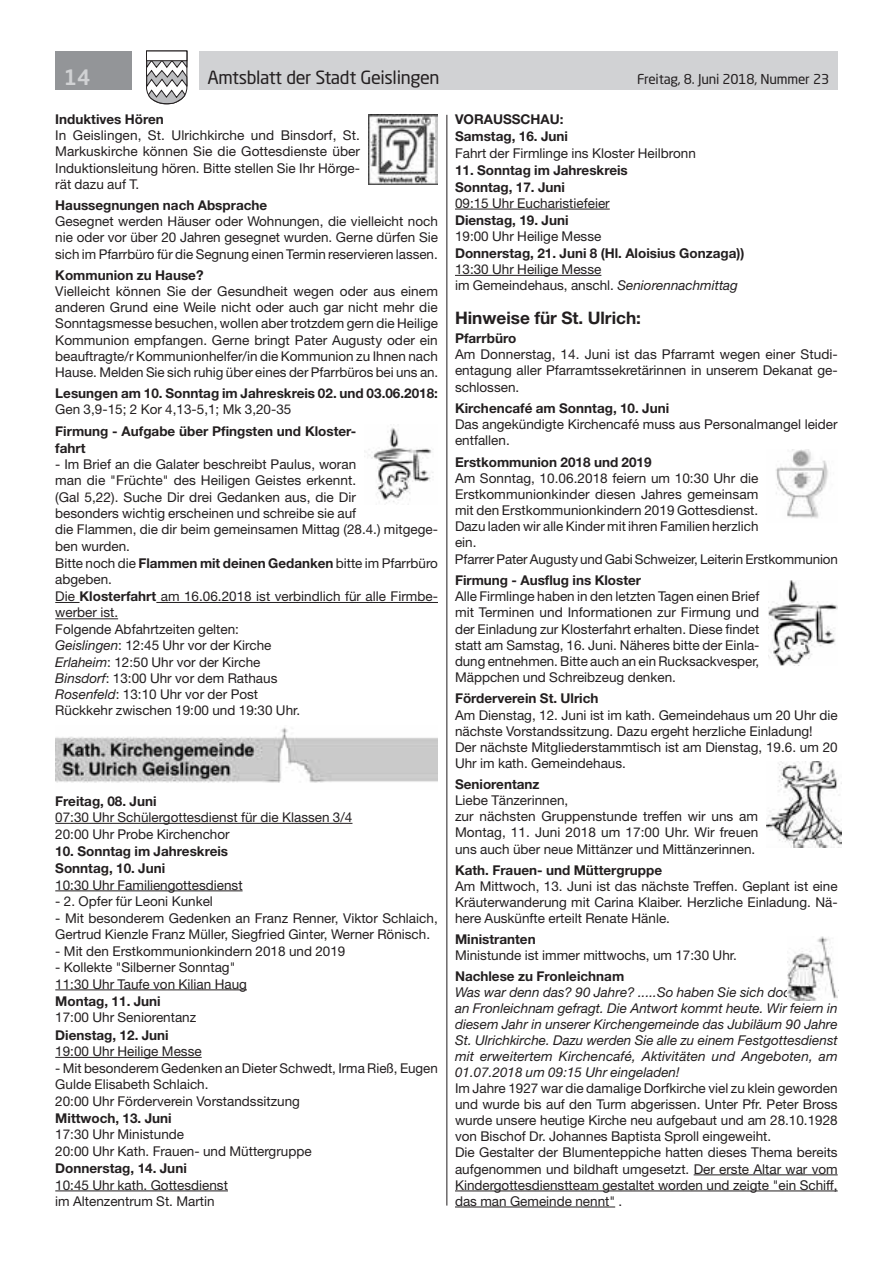
<style>
.page{position:relative;width:893px;height:1263px;background:#fff}
.page>*{position:absolute;margin:0;border:0;box-sizing:border-box;transform-origin:0 0}
.t1{font:500 21px "Neo Sans Std";color:#d1d2d4}
.t2{font:18px "Neo Sans Std";letter-spacing:-.02em;color:#231f20}
.t3{font:700 17.25px "Helvetica Neue LT Std";color:#231f20}
.t4{font:13.5px/16.2px "Helvetica Neue LT Std";color:#231f20}
.t5{font:700 13.5px/17px "Helvetica Neue LT Std";color:#231f20}
.t6{font:italic 13.5px/16px "Helvetica Neue LT Std";letter-spacing:.005em;color:#231f20;text-align:justify}
.t7{font:13.5px "Neo Sans Std";letter-spacing:-.015em;color:#231f20}
.s1{font-weight:700}
.s2{font-style:italic}
</style>
<div class="page">
<div style="left:199px;top:51px;width:639px;height:38px;background:#d1d2d4"></div>
<div style="left:55px;top:51px;width:77px;height:38px;background:#939598"></div>
<svg style="left:146px;top:50px;width:42px;height:55px"></svg>
<div style="left:146px;top:51px;width:41px;height:10px;background:#fff;border:1px solid #231f20"></div>
<hr style="left:446px;top:115px;width:1px;height:1090px;background:#231f20">
<svg style="left:55px;top:602px;width:25px;height:1px"></svg>
<hr style="left:156px;top:602px;width:282px;height:1px;background:#231f20">
<hr style="left:55px;top:618px;width:63px;height:1px;background:#231f20">
<hr style="left:55px;top:823px;width:297px;height:1px;background:#231f20">
<hr style="left:55px;top:890px;width:188px;height:1px;background:#231f20">
<hr style="left:55px;top:989px;width:192px;height:1px;background:#231f20">
<hr style="left:55px;top:1057px;width:147px;height:1px;background:#231f20">
<hr style="left:55px;top:1190px;width:173px;height:1px;background:#231f20">
<img style="left:55px;top:727px;width:383px;height:56px">
<hr style="left:455px;top:209px;width:155px;height:1px;background:#231f20">
<hr style="left:455px;top:275px;width:146px;height:1px;background:#231f20">
<hr style="left:694px;top:1174px;width:144px;height:1px;background:#231f20">
<hr style="left:455px;top:1190px;width:383px;height:1px;background:#231f20">
<hr style="left:455px;top:1207px;width:160px;height:1px;background:#231f20">
<img style="left:369px;top:115px;width:69px;height:69px">
<img style="left:368px;top:427px;width:66px;height:78px">
<img style="left:776px;top:449px;width:52px;height:69px">
<img style="left:768px;top:580px;width:70px;height:85px">
<img style="left:767px;top:761px;width:75px;height:86px">
<img style="left:787px;top:937px;width:51px;height:63px">
<h1 class="t1" style="left:64px;top:64px;width:28px">14</h1>
<h2 class="t2" style="left:207px;top:66px;width:234px">Amtsblatt der Stadt Geislingen</h2>
<p class="t7" style="left:637px;top:71px;width:194px">Freitag, 8. Juni 2018, Nummer 23</p>
<p class="t5" style="left:55px;top:111px;width:110px">Induktives Hören</p>
<p class="t4" style="left:55px;top:127px;width:306px;text-align:justify">In Geislingen, St. Ulrichkirche und Binsdorf, St.<br>Markuskirche können Sie die Gottesdienste über Induktionsleitung hören. Bitte stellen Sie Ihr Hörge&shy;rät dazu auf T.</p>
<p class="t5" style="left:55px;top:196px;width:214px">Haussegnungen nach Absprache</p>
<p class="t4" style="left:55px;top:213px;width:384px;text-align:justify">Gesegnet werden Häuser oder Wohnungen, die vielleicht noch nie oder vor über 20 Jahren gesegnet wurden. Gerne dürfen Sie sich im Pfarrbüro für die Segnung einen Termin reservieren lassen.</p>
<p class="t5" style="left:55px;top:266px;width:150px">Kommunion zu Hause?</p>
<p class="t4" style="left:55px;top:283px;width:384px;text-align:justify">Vielleicht können Sie der Gesundheit wegen oder aus einem anderen Grund eine Weile nicht oder auch gar nicht mehr die Sonntagsmesse besuchen, wollen aber trotzdem gern die Heilige Kommunion empfangen. Gerne bringt Pater Augusty oder ein beauftragte/r Kommunionhelfer/in die Kommunion zu Ihnen nach Hause. Melden Sie sich ruhig über eines der Pfarrbüros bei uns an.</p>
<p class="t5" style="left:55px;top:385px;width:384px">Lesungen am 10. Sonntag im Jahreskreis 02. und 03.06.2018:</p>
<p class="t4" style="left:55px;top:401px;width:238px">Gen 3,9-15; 2 Kor 4,13-5,1; Mk 3,20-35</p>
<p class="t5" style="left:55px;top:422px;width:302px">Firmung - Aufgabe über Pfingsten und Kloster&shy;fahrt</p>
<p class="t4" style="left:55px;top:456px;width:384px">- Im Brief an die Galater beschreibt Paulus, woran<br>man die "Früchte" des Heiligen Geistes erkennt.<br>(Gal 5,22). Suche Dir drei Gedanken aus, die Dir<br>besonders wichtig erscheinen und schreibe sie auf<br>die Flammen, die dir beim gemeinsamen Mittag (28.4.) mitgege&shy;ben wurden.<br>Bitte noch die <span class="s1">Flammen mit deinen Gedanken</span> bitte im Pfarrbüro abgeben.<br>Die <span class="s1">Klosterfahrt</span> am 16.06.2018 ist verbindlich für alle Firmbe&shy;werber ist.<br>Folgende Abfahrtzeiten gelten:<br><span class="s2">Geislingen</span>: 12:45 Uhr vor der Kirche<br><span class="s2">Erlaheim</span>: 12:50 Uhr vor der Kirche<br><span class="s2">Binsdorf</span>: 13:00 Uhr vor dem Rathaus<br><span class="s2">Rosenfeld</span>: 13:10 Uhr vor der Post<br>Rückkehr zwischen 19:00 und 19:30 Uhr.</p>
<p class="t5" style="left:455px;top:111px;width:115px">VORAUSSCHAU:<br>Samstag, 16. Juni</p>
<p class="t4" style="left:455px;top:145px;width:242px">Fahrt der Firmlinge ins Kloster Heilbronn</p>
<p class="t5" style="left:455px;top:161px;width:174px">11. Sonntag im Jahreskreis<br>Sonntag, 17. Juni</p>
<p class="t4" style="left:455px;top:195px;width:156px">09:15 Uhr Eucharistiefeier</p>
<p class="t5" style="left:455px;top:211px;width:115px">Dienstag, 19. Juni</p>
<p class="t4" style="left:455px;top:228px;width:148px">19:00 Uhr Heilige Messe</p>
<p class="t5" style="left:455px;top:244px;width:291px">Donnerstag, 21. Juni 8 (Hl. Aloisius Gonzaga))</p>
<p class="t4" style="left:455px;top:261px;width:285px">13:30 Uhr Heilige Messe<br>im Gemeindehaus, anschl. <span class="s2">Seniorennachmittag</span></p>
<p class="t3" style="left:455px;top:307px;width:188px">Hinweise für St. Ulrich:</p>
<p class="t5" style="left:455px;top:329px;width:63px">Pfarrbüro</p>
<p class="t4" style="left:455px;top:346px;width:384px;text-align:justify">Am Donnerstag, 14. Juni ist das Pfarramt wegen einer Studi&shy;entagung aller Pfarramtssekretärinnen in unserem Dekanat ge&shy;schlossen.</p>
<p class="t5" style="left:455px;top:399px;width:216px">Kirchencafé am Sonntag, 10. Juni</p>
<p class="t4" style="left:455px;top:416px;width:384px">Das angekündigte Kirchencafé muss aus Personalmangel leider entfallen.</p>
<p class="t5" style="left:455px;top:453px;width:198px">Erstkommunion 2018 und 2019</p>
<p class="t4" style="left:455px;top:470px;width:384px">Am Sonntag, 10.06.2018 feiern um 10:30 Uhr die Erstkommunionkinder diesen Jahres gemeinsam<br>mit den Erstkommunionkindern 2019 Gottesdienst.<br>Dazu laden wir alle Kinder mit ihren Familien herzlich<br>ein.<br>Pfarrer Pater Augusty und Gabi Schweizer, Leiterin Erstkommunion</p>
<p class="t5" style="left:455px;top:571px;width:188px">Firmung - Ausflug ins Kloster</p>
<p class="t4" style="left:455px;top:588px;width:306px;text-align:justify">Alle Firmlinge haben in den letzten Tagen einen Brief mit Terminen und Informationen zur Firmung und der Einladung zur Klosterfahrt erhalten. Diese findet statt am Samstag, 16. Juni. Näheres bitte der Einla&shy;dung entnehmen. Bitte auch an ein Rucksackvesper, Mäppchen und Schreibzeug denken.</p>
<p class="t5" style="left:455px;top:690px;width:145px">Förderverein St. Ulrich</p>
<p class="t4" style="left:455px;top:706px;width:384px">Am Dienstag, 12. Juni ist im kath. Gemeindehaus um 20 Uhr die nächste Vorstandssitzung. Dazu ergeht herzliche Einladung!<br>Der nächste Mitgliederstammtisch ist am Dienstag, 19.6. um 20<br>Uhr im kath. Gemeindehaus.</p>
<p class="t5" style="left:455px;top:776px;width:86px">Seniorentanz</p>
<p class="t4" style="left:455px;top:792px;width:305px">Liebe Tänzerinnen,<br>zur nächsten Gruppenstunde treffen wir uns am Montag, 11. Juni 2018 um 17:00 Uhr. Wir freuen uns auch über neue Mittänzer und Mittänzerinnen.</p>
<p class="t5" style="left:455px;top:861px;width:209px">Kath. Frauen- und Müttergruppe</p>
<p class="t4" style="left:455px;top:878px;width:384px;text-align:justify">Am Mittwoch, 13. Juni ist das nächste Treffen. Geplant ist eine Kräuterwanderung mit Carina Klaiber. Herzliche Einladung. Nä&shy;here Auskünfte erteilt Renate Hänle.</p>
<p class="t5" style="left:455px;top:930px;width:82px">Ministranten</p>
<p class="t4" style="left:455px;top:947px;width:283px">Ministunde ist immer mittwochs, um 17:30 Uhr.</p>
<p class="t5" style="left:455px;top:967px;width:171px">Nachlese zu Fronleichnam</p>
<p class="t6" style="left:455px;top:984px;width:384px">Was war denn das? 90 Jahre? .....So haben Sie sich doch sicher an Fronleichnam gefragt. Die Antwort kommt heute. Wir feiern in diesem Jahr in unserer Kirchengemeinde das Jubiläum 90 Jahre St. Ulrichkirche. Dazu werden Sie alle zu einem Festgottesdienst mit erweitertem Kirchencafé, Aktivitäten und Angeboten, am 01.07.2018 um 09:15 Uhr eingeladen!</p>
<p class="t4" style="left:455px;top:1080px;width:384px">Im Jahre 1927 war die damalige Dorfkirche viel zu klein geworden und wurde bis auf den Turm abgerissen. Unter Pfr. Peter Bross wurde unsere heutige Kirche neu aufgebaut und am 28.10.1928 von Bischof Dr. Johannes Baptista Sproll eingeweiht.<br>Die Gestalter der Blumenteppiche hatten dieses Thema bereits aufgenommen und bildhaft umgesetzt. Der erste Altar war vom Kindergottesdienstteam gestaltet worden und zeigte "ein Schiff, das man Gemeinde nennt" .</p>
<p class="t5" style="left:55px;top:792px;width:103px">Freitag, 08. Juni</p>
<p class="t4" style="left:55px;top:809px;width:299px">07:30 Uhr Schülergottesdienst für die Klassen 3/4<br>20:00 Uhr Probe Kirchenchor</p>
<p class="t5" style="left:55px;top:842px;width:174px">10. Sonntag im Jahreskreis<br>Sonntag, 10. Juni</p>
<p class="t4" style="left:55px;top:876px;width:189px">10:30 Uhr Familiengottesdienst</p>
<p class="t4" style="left:55px;top:893px;width:159px">- 2. Opfer für Leoni Kunkel</p>
<p class="t4" style="left:55px;top:909px;width:384px">- Mit besonderem Gedenken an Franz Renner, Viktor Schlaich,<br>Gertrud Kienzle Franz Müller, Siegfried Ginter, Werner Rönisch.</p>
<p class="t4" style="left:55px;top:942px;width:292px">- Mit den Erstkommunionkindern 2018 und 2019</p>
<p class="t4" style="left:55px;top:959px;width:193px">- Kollekte "Silberner Sonntag"<br>11:30 Uhr Taufe von Kilian Haug</p>
<p class="t5" style="left:55px;top:992px;width:107px">Montag, 11. Juni</p>
<p class="t4" style="left:55px;top:1009px;width:143px">17:00 Uhr Seniorentanz</p>
<p class="t5" style="left:55px;top:1026px;width:115px">Dienstag, 12. Juni</p>
<p class="t4" style="left:55px;top:1043px;width:148px">19:00 Uhr Heilige Messe</p>
<p class="t4" style="left:55px;top:1059px;width:384px">- Mit besonderem Gedenken an Dieter Schwedt, Irma Rieß, Eugen<br>Gulde Elisabeth Schlaich.<br>20:00 Uhr Förderverein Vorstandssitzung</p>
<p class="t5" style="left:55px;top:1109px;width:118px">Mittwoch, 13. Juni</p>
<p class="t4" style="left:55px;top:1126px;width:258px">17:30 Uhr Ministunde<br>20:00 Uhr Kath. Frauen- und Müttergruppe</p>
<p class="t5" style="left:55px;top:1159px;width:133px">Donnerstag, 14. Juni</p>
<p class="t4" style="left:55px;top:1176px;width:174px">10:45 Uhr kath. Gottesdienst im Altenzentrum St. Martin</p>
</div>
